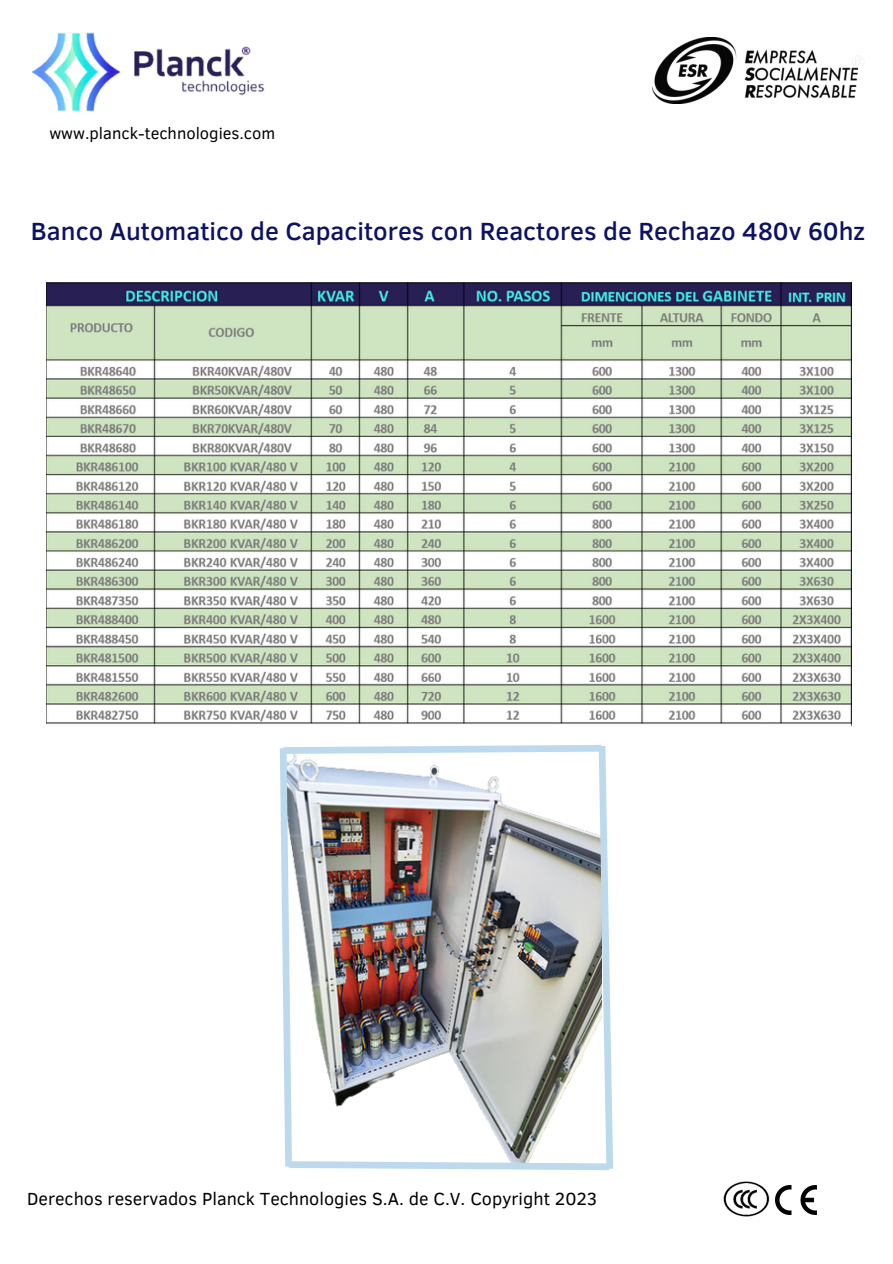
<style>
.page{position:relative;width:893px;height:1264px;background:#fff}
.page>*{position:absolute;margin:0;border:0;box-sizing:border-box;transform-origin:0 0}
.t1{font:500 25.5px "Clear Sans";color:#0e1264}
.t2{font:18px "Clear Sans";color:#000}
.t3{font:16.5px "Clear Sans";color:#000}
</style>
<div class="page">
<img style="left:723px;top:1181px;width:47px;height:36px">
<img style="left:775px;top:1185px;width:41px;height:29px">
<img style="left:652px;top:37px;width:205px;height:66px">
<img style="left:31px;top:32px;width:234px;height:80px">
<img style="left:279px;top:745px;width:334px;height:426px">
<img style="left:47px;top:283px;width:804px;height:441px">
<p class="t3" style="left:49px;top:121px;width:227px">www.planck-technologies.com</p>
<p class="t1" style="left:31px;top:212px;width:835px">Banco Automatico de Capacitores con Reactores de Rechazo 480v 60hz</p>
<p class="t2" style="left:27px;top:1186px;width:571px">Derechos reservados Planck Technologies S.A. de C.V. Copyright 2023</p>
</div>
